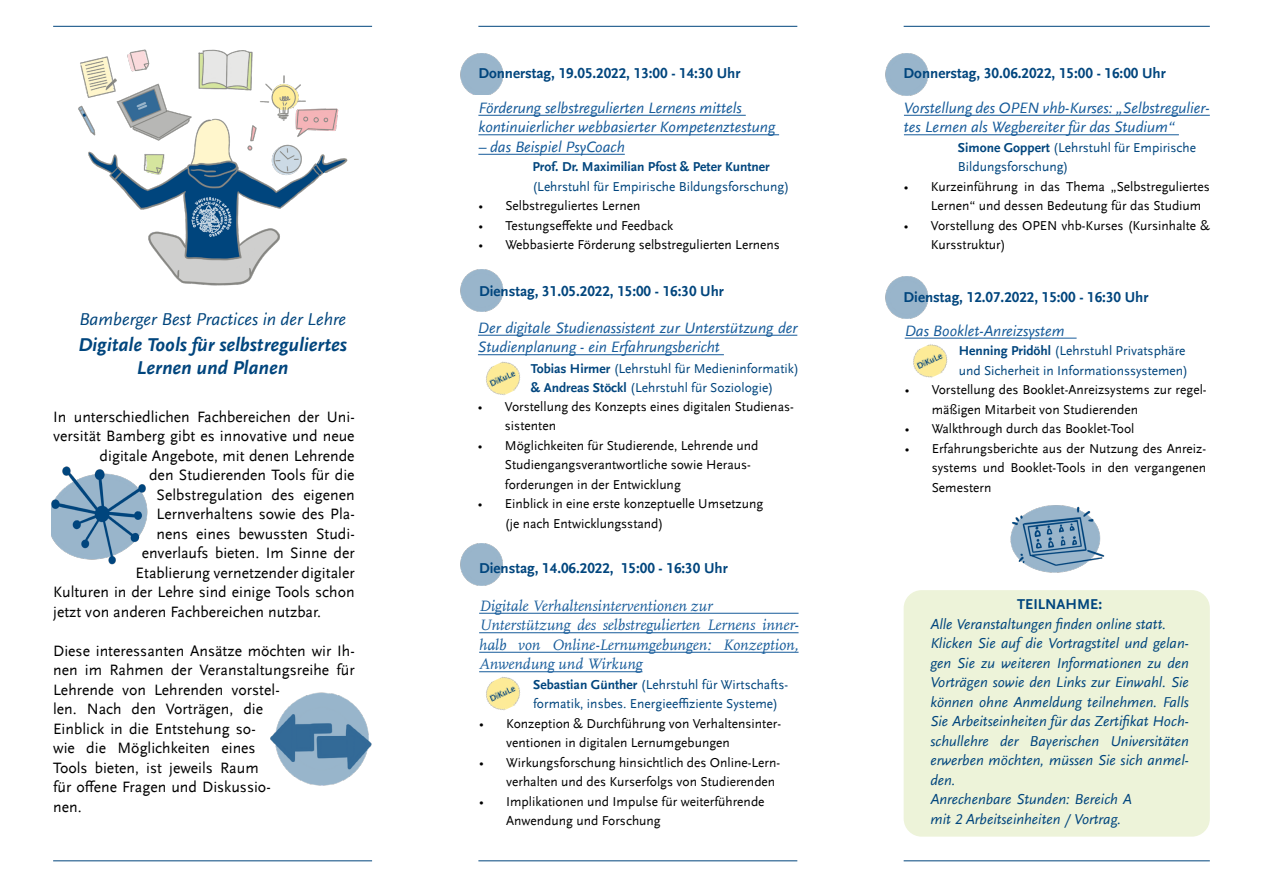
<style>
.page{position:relative;width:1263px;height:893px;background:#fff}
.page>*{position:absolute;margin:0;border:0;box-sizing:border-box;transform-origin:0 0}
.t1{font:italic 700 19.5px/22.4px "UB Scala Sans";color:#00457d;text-align:center}
.t2{font:italic 18px "UB Scala Sans";color:#00457d}
.t3{font:15.75px/19.5px "UB Scala Sans";color:#000}
.t4{font:italic 15.75px/19.5px "UB Scala Sans";color:#165b9a}
.t5{font:italic 15.75px/19.5px "UB Scala";color:#165b9a}
.t6{font:italic 15px/19.5px "UB Scala Sans";color:#00457d}
.t7{font:700 15px "UB Scala Sans";color:#00457d}
.t8{font:13.5px/19.5px "UB Scala Sans";color:#000}
.t9{font:13.5px/19.5px "UB Scala Sans";color:#00457d}
.s1{font-weight:700}
.s2{font-weight:700;font-style:normal}
</style>
<div class="page">
<img style="left:885px;top:53px;width:44px;height:43px">
<img style="left:460px;top:543px;width:43px;height:43px">
<img style="left:460px;top:269px;width:44px;height:43px">
<img style="left:460px;top:53px;width:44px;height:42px">
<hr style="left:904px;top:26px;width:306px;height:1px;background:#00457d">
<hr style="left:904px;top:860px;width:306px;height:1px;background:#00457d">
<hr style="left:53px;top:26px;width:319px;height:1px;background:#00457d">
<hr style="left:478px;top:26px;width:319px;height:1px;background:#00457d">
<hr style="left:53px;top:860px;width:319px;height:1px;background:#00457d">
<hr style="left:478px;top:860px;width:319px;height:1px;background:#00457d">
<hr style="left:479px;top:613px;width:319px;height:1px;background:#165b9a">
<hr style="left:479px;top:632px;width:319px;height:1px;background:#165b9a">
<hr style="left:479px;top:652px;width:319px;height:1px;background:#165b9a">
<hr style="left:479px;top:671px;width:163px;height:1px;background:#165b9a">
<img style="left:78px;top:49px;width:270px;height:237px">
<img style="left:885px;top:276px;width:44px;height:43px">
<hr style="left:905px;top:338px;width:171px;height:1px;background:#165b9a">
<hr style="left:904px;top:115px;width:306px;height:1px;background:#165b9a">
<hr style="left:904px;top:135px;width:275px;height:1px;background:#165b9a">
<hr style="left:478px;top:335px;width:319px;height:1px;background:#165b9a">
<hr style="left:478px;top:354px;width:246px;height:1px;background:#165b9a">
<hr style="left:478px;top:115px;width:268px;height:1px;background:#165b9a">
<hr style="left:478px;top:135px;width:301px;height:1px;background:#165b9a">
<hr style="left:478px;top:154px;width:147px;height:1px;background:#165b9a">
<img style="left:51px;top:466px;width:97px;height:99px">
<div style="left:904px;top:590px;width:306px;height:247px;background:#edf3d9;border-radius:18px"></div>
<img style="left:1010px;top:505px;width:95px;height:68px">
<img style="left:270px;top:692px;width:102px;height:94px">
<img style="left:486px;top:361px;width:34px;height:34px">
<img style="left:913px;top:344px;width:35px;height:34px">
<img style="left:480px;top:672px;width:47px;height:38px">
<h1 class="t2" style="left:79px;top:308px;width:269px">Bamberger Best Practices in der Lehre</h1>
<h1 class="t1" style="left:78px;top:334px;width:270px">Digitale Tools für selbstreguliertes<br>Lernen und Planen</h1>
<p class="t3" style="left:53px;top:407px;width:303px">In unterschiedlichen Fachbereichen der Uni-</p>
<p class="t3" style="left:53px;top:427px;width:303px">versität Bamberg gibt es innovative und neue</p>
<p class="t3" style="left:100px;top:446px;width:257px">digitale Angebote, mit denen Lehrende</p>
<p class="t3" style="left:149px;top:466px;width:207px">den Studierenden Tools für die</p>
<p class="t3" style="left:157px;top:485px;width:200px">Selbstregulation des eigenen</p>
<p class="t3" style="left:157px;top:505px;width:200px">Lernverhaltens sowie des Pla-</p>
<p class="t3" style="left:157px;top:524px;width:200px">nens eines bewussten Studi-</p>
<p class="t3" style="left:142px;top:544px;width:215px">enverlaufs bieten. Im Sinne der</p>
<p class="t3" style="left:136px;top:563px;width:221px">Etablierung vernetzender digitaler</p>
<p class="t3" style="left:53px;top:583px;width:303px">Kulturen in der Lehre sind einige Tools schon</p>
<p class="t3" style="left:53px;top:602px;width:269px">jetzt von anderen Fachbereichen nutzbar.</p>
<p class="t3" style="left:53px;top:641px;width:303px">Diese interessanten Ansätze möchten wir Ih&shy;nen im Rahmen der Veranstaltungsreihe für<br>Lehrende von Lehrenden vorstel-<br>len. Nach den Vorträgen, die<br>Einblick in die Entstehung so-<br>wie die Möglichkeiten eines<br>Tools bieten, ist jeweils Raum<br>für offene Fragen und Diskussio-<br>nen.</p>
<h2 class="t7" style="left:478px;top:64px;width:264px">Donnerstag, 19.05.2022, 13:00 - 14:30 Uhr</h2>
<p class="t4" style="left:478px;top:98px;width:298px">Förderung selbstregulierten Lernens mittels kontinuierlicher webbasierter Kompetenztestung</p>
<p class="t4" style="left:478px;top:137px;width:148px">– das Beispiel PsyCoach</p>
<p class="t9" style="left:532px;top:157px;width:258px"><span class="s1">Prof. Dr. Maximilian Pfost &amp; Peter Kuntner </span>(Lehrstuhl für Empirische Bildungsforschung)</p>
<p class="t8" style="left:478px;top:196px;width:164px">• Selbstreguliertes Lernen</p>
<p class="t8" style="left:478px;top:216px;width:196px">• Testungseffekte und Feedback</p>
<p class="t8" style="left:478px;top:235px;width:303px">• Webbasierte Förderung selbstregulierten Lernens</p>
<h2 class="t7" style="left:479px;top:282px;width:246px">Dienstag, 31.05.2022, 15:00 - 16:30 Uhr</h2>
<p class="t4" style="left:478px;top:318px;width:321px">Der digitale Studienassistent zur Unterstützung der<br>Studienplanung - ein Erfahrungsbericht</p>
<p class="t9" style="left:531px;top:359px;width:270px"><span class="s1">Tobias Hirmer</span> (Lehrstuhl für Medieninformatik) <span class="s1">&amp; Andreas Stöckl</span> (Lehrstuhl für Soziologie)</p>
<p class="t8" style="left:505px;top:397px;width:290px;text-indent:-27px">• Vorstellung des Konzepts eines digitalen Studienas&shy;sistenten</p>
<p class="t8" style="left:505px;top:436px;width:255px;text-indent:-27px">• Möglichkeiten für Studierende, Lehrende und<br>Studiengangsverantwortliche sowie Heraus&shy;forderungen in der Entwicklung</p>
<p class="t8" style="left:505px;top:494px;width:260px;text-indent:-27px">• Einblick in eine erste konzeptuelle Umsetzung (je nach Entwicklungsstand)</p>
<h2 class="t7" style="left:479px;top:559px;width:250px">Dienstag, 14.06.2022, 15:00 - 16:30 Uhr</h2>
<p class="t5" style="left:479px;top:596px;width:321px">Digitale Verhaltensinterventionen zur Unterstützung des selbstregulierten Lernens inner&shy;halb von Online-Lernumgebungen: Konzeption, Anwendung und Wirkung</p>
<p class="t9" style="left:533px;top:675px;width:256px"><span class="s1">Sebastian Günther</span> (Lehrstuhl für Wirtschafts&shy;formatik, insbes. Energieeffiziente Systeme)</p>
<p class="t8" style="left:506px;top:714px;width:276px;text-indent:-27px">• Konzeption &amp; Durchführung von Verhaltensinter&shy;ventionen in digitalen Lernumgebungen</p>
<p class="t8" style="left:506px;top:753px;width:276px;text-indent:-27px">• Wirkungsforschung hinsichtlich des Online-Lern&shy;verhalten und des Kurserfolgs von Studierenden</p>
<p class="t8" style="left:506px;top:792px;width:260px;text-indent:-27px">• Implikationen und Impulse für weiterführende<br>Anwendung und Forschung</p>
<h2 class="t7" style="left:904px;top:64px;width:264px">Donnerstag, 30.06.2022, 15:00 - 16:00 Uhr</h2>
<p class="t4" style="left:904px;top:98px;width:307px">Vorstellung des OPEN vhb-Kurses: „Selbstregulier&shy;tes Lernen als Wegbereiter für das Studium“</p>
<p class="t9" style="left:958px;top:138px;width:240px"><span class="s1">Simone Goppert</span> (Lehrstuhl für Empirische<br>Bildungsforschung)</p>
<p class="t8" style="left:931px;top:177px;width:280px;text-indent:-27px">• Kurzeinführung in das Thema „Selbstreguliertes<br>Lernen“ und dessen Bedeutung für das Studium</p>
<p class="t8" style="left:931px;top:216px;width:280px;text-indent:-27px">• Vorstellung des OPEN vhb-Kurses (Kursinhalte &amp;<br>Kursstruktur)</p>
<h2 class="t7" style="left:904px;top:289px;width:246px">Dienstag, 12.07.2022, 15:00 - 16:30 Uhr</h2>
<p class="t4" style="left:905px;top:321px;width:162px">Das Booklet-Anreizsystem</p>
<p class="t9" style="left:959px;top:341px;width:231px"><span class="s1">Henning Pridöhl</span> (Lehrstuhl Privatsphäre und Sicherheit in Informationssystemen)</p>
<p class="t8" style="left:932px;top:380px;width:276px;text-indent:-27px">• Vorstellung des Booklet-Anreizsystems zur regel&shy;mäßigen Mitarbeit von Studierenden</p>
<p class="t8" style="left:905px;top:419px;width:231px">• Walkthrough durch das Booklet-Tool</p>
<p class="t8" style="left:932px;top:438px;width:276px;text-align:justify;text-indent:-27px">• Erfahrungsberichte aus der Nutzung des Anreiz&shy;systems und Booklet-Tools in den vergangenen Semestern</p>
<p class="t6" style="left:930px;top:594px;width:260px;text-indent:87px"><span class="s2">TEILNAHME:<br></span>Alle Veranstaltungen finden online statt.<br>Klicken Sie auf die Vortragstitel und gelan&shy;gen Sie zu weiteren Informationen zu den Vorträgen sowie den Links zur Einwahl. Sie können ohne Anmeldung teilnehmen. Falls Sie Arbeitseinheiten für das Zertifikat Hoch&shy;schullehre der Bayerischen Universitäten erwerben möchten, müssen Sie sich anmel&shy;den.<br>Anrechenbare Stunden: Bereich A<br>mit 2 Arbeitseinheiten / Vortrag.</p>
</div>
